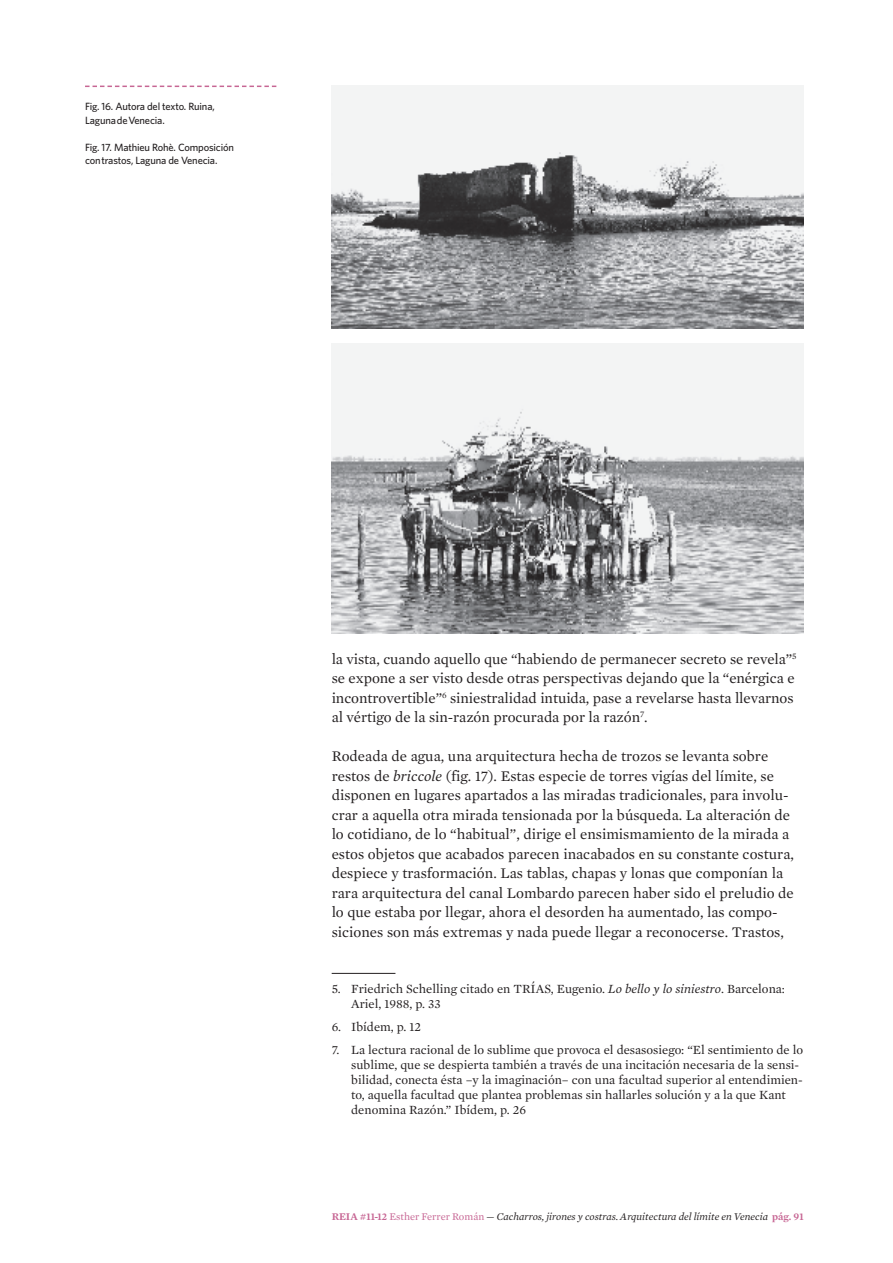
<style>
.page{position:relative;width:893px;height:1263px;background:#fff}
.page>*{position:absolute;margin:0;border:0;box-sizing:border-box;transform-origin:0 0}
.t1{font:15px/19.5px "Mercury Text G1";color:#231f20}
.t2{font:12.75px/15px "Mercury Text G1";color:#231f20}
.t3{font:500 10.5px/13.5px "Whitney";letter-spacing:-.015em;color:#231f20}
.t4{font:italic 10.5px "Mercury Text G1";color:#231f20}
.s1{font-style:italic}
.s2{font-weight:600;font-style:normal;color:#c76694}
.s3{font-style:normal;color:#c76694}
</style>
<div class="page">
<hr style="left:332px;top:973px;width:63px;height:1px;background:#231f20">
<svg style="left:85px;top:86px;width:191px;height:1px"></svg>
<img style="left:332px;top:85px;width:471px;height:243px">
<img style="left:332px;top:344px;width:471px;height:289px">
<p class="t3" style="left:85px;top:100px;width:131px">Fig. 16. Autora del texto. Ruina,<br>Laguna de Venecia.</p>
<p class="t3" style="left:85px;top:140px;width:151px">Fig. 17. Mathieu Rohè. Composición con trastos, Laguna de Venecia.</p>
<p class="t1" style="left:332px;top:649px;width:466px">la vista, cuando aquello que “habiendo de permanecer secreto se revela”<sup>5 </sup>se expone a ser visto desde otras perspectivas dejando que la “enérgica e incontrovertible”<sup>6</sup> siniestralidad intuida, pase a revelarse hasta llevarnos al vértigo de la sin-razón procurada por la razón<sup>7</sup>.</p>
<p class="t1" style="left:332px;top:747px;width:464px">Rodeada de agua, una arquitectura hecha de trozos se levanta sobre restos de <span class="s1">briccole</span> (fig. 17). Estas especie de torres vigías del límite, se disponen en lugares apartados a las miradas tradicionales, para involu&shy;crar a aquella otra mirada tensionada por la búsqueda. La alteración de lo cotidiano, de lo “habitual”, dirige el ensimismamiento de la mirada a estos objetos que acabados parecen inacabados en su constante costura, despiece y trasformación. Las tablas, chapas y lonas que componían la rara arquitectura del canal Lombardo parecen haber sido el preludio de lo que estaba por llegar, ahora el desorden ha aumentado, las compo&shy;siciones son más extremas y nada puede llegar a reconocerse. Trastos,</p>
<p class="t2" style="left:351px;top:981px;width:435px;text-indent:-19px">5. Friedrich Schelling citado en TRÍAS, Eugenio. <span class="s1">Lo bello y lo siniestro</span>. Barcelona:<br>Ariel, 1988, p. 33</p>
<p class="t2" style="left:332px;top:1019px;width:91px">6. Ibídem, p. 12</p>
<p class="t2" style="left:351px;top:1042px;width:453px;text-indent:-19px">7. La lectura racional de lo sublime que provoca el desasosiego: “El sentimiento de lo sublime, que se despierta también a través de una incitación necesaria de la sensi&shy;bilidad, conecta ésta –y la imaginación– con una facultad superior al entendimien&shy;to, aquella facultad que plantea problemas sin hallarles solución y a la que Kant denomina Razón.” Ibídem, p. 26</p>
<p class="t4" style="left:332px;top:1210px;width:473px"><span class="s2">REIA #11-12</span> <span class="s3">Esther Ferrer Román</span> — Cacharros, jirones y costras. Arquitectura del límite en Venecia <span class="s2">pág. 91</span></p>
</div>
